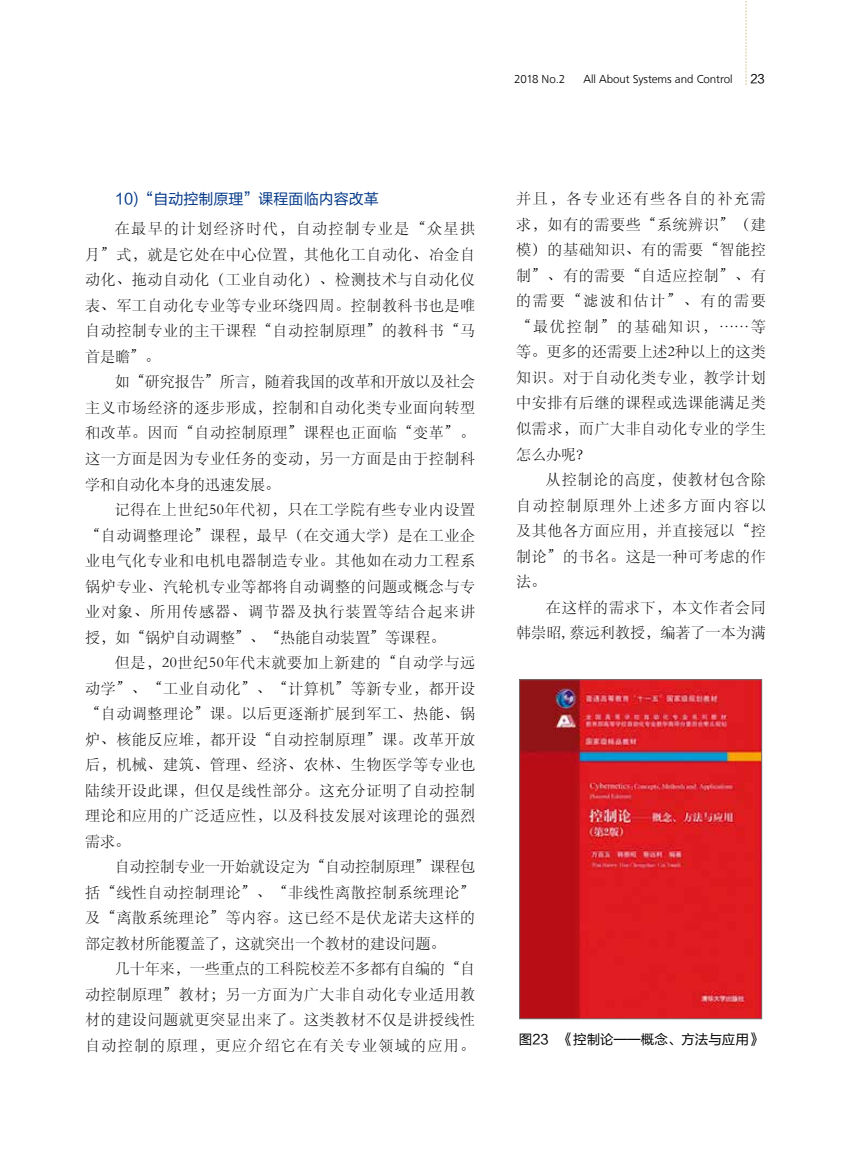
<style>
.page{position:relative;width:851px;height:1149px;background:#fff}
.page>*{position:absolute;margin:0;border:0;box-sizing:border-box;transform-origin:0 0}
.t1{font:15px/25.5px "ST Song";letter-spacing:.04em;color:#000;text-align:justify}
.t2{font:15px/25.5px "ST Song";letter-spacing:.005em;color:#000;text-align:right}
.t3{font:15px "FZLTHK GBK1 0";color:#003687}
.t4{font:13.5px "FZLTHK GBK1 0";color:#000}
.t5{font:300 12px "Front Page";color:#000}
.t6{font:12px "FZLTHK GBK1 0";color:#000}
</style>
<div class="page">
<svg style="left:745px;top:1px;width:1px;height:84px"></svg>
<img style="left:521px;top:681px;width:238px;height:335px">
<div style="left:519px;top:679px;width:242px;height:339px;border:1px solid #717171"></div>
<p class="t5" style="left:514px;top:70px;width:53px">2018 No.2</p>
<p class="t5" style="left:583px;top:70px;width:151px">All About Systems and Control</p>
<p class="t6" style="left:750px;top:73px;width:16px">23</p>
<p class="t3" style="left:115px;top:191px;width:265px">10)“自动控制原理”课程面临内容改革</p>
<p class="t1" style="left:85px;top:215px;width:391px;text-indent:30px">在最早的计划经济时代，自动控制专业是“众星拱月”式，就是它处在中心位置，其他化工自动化、冶金自动化、拖动自动化（工业自动化）、检测技术与自动化仪表、军工自动化专业等专业环绕四周。控制教科书也是唯自动控制专业的主干课程“自动控制原理”的教科书“马首是瞻”。</p>
<p class="t1" style="left:85px;top:368px;width:391px;text-indent:30px">如“研究报告”所言，随着我国的改革和开放以及社会主义市场经济的逐步形成，控制和自动化类专业面向转型和改革。因而“自动控制原理”课程也正面临“变革”。这一方面是因为专业任务的变动，另一方面是由于控制科学和自动化本身的迅速发展。</p>
<p class="t1" style="left:85px;top:496px;width:391px;text-indent:30px">记得在上世纪50年代初，只在工学院有些专业内设置“自动调整理论”课程，最早（在交通大学）是在工业企业电气化专业和电机电器制造专业。其他如在动力工程系锅炉专业、汽轮机专业等都将自动调整的问题或概念与专业对象、所用传感器、调节器及执行装置等结合起来讲授，如“锅炉自动调整”、“热能自动装置”等课程。</p>
<p class="t1" style="left:85px;top:649px;width:391px;text-indent:30px">但是，20世纪50年代末就要加上新建的“自动学与远动学”、“工业自动化”、“计算机”等新专业，都开设“自动调整理论”课。以后更逐渐扩展到军工、热能、锅炉、核能反应堆，都开设“自动控制原理”课。改革开放后，机械、建筑、管理、经济、农林、生物医学等专业也陆续开设此课，但仅是线性部分。这充分证明了自动控制理论和应用的广泛适应性，以及科技发展对该理论的强烈需求。</p>
<p class="t1" style="left:85px;top:853px;width:391px;text-indent:30px">自动控制专业一开始就设定为“自动控制原理”课程包括“线性自动控制理论”、“非线性离散控制系统理论”及“离散系统理论”等内容。这已经不是伏龙诺夫这样的部定教材所能覆盖了，这就突出一个教材的建设问题。</p>
<p class="t1" style="left:85px;top:955px;width:391px;text-indent:30px">几十年来，一些重点的工科院校差不多都有自编的“自动控制原理”教材；另一方面为广大非自动化专业适用教材的建设问题就更突显出来了。这类教材不仅是讲授线性自动控制的原理，更应介绍它在有关专业领域的应用。</p>
<p class="t1" style="left:516px;top:185px;width:251px">并且，各专业还有些各自的补充需求，如有的需要些“系统辨识”（建模）的基础知识、有的需要“智能控制”、有的需要“自适应控制”、有的需要“滤波和估计”、有的需要“最优控制”的基础知识，……等等。更多的还需要上述2种以上的这类知识。对于自动化类专业，教学计划中安排有后继的课程或选课能满足类似需求，而广大非自动化专业的学生怎么办呢？</p>
<p class="t1" style="left:516px;top:466px;width:251px;text-indent:30px">从控制论的高度，使教材包含除自动控制原理外上述多方面内容以及其他各方面应用，并直接冠以“控制论”的书名。这是一种可考虑的作法。</p>
<p class="t2" style="left:516px;top:593px;width:251px">在这样的需求下，本文作者会同<br>韩崇昭, 蔡远利教授，编著了一本为满</p>
<p class="t4" style="left:519px;top:1031px;width:245px">图23 《控制论——概念、方法与应用》</p>
</div>
